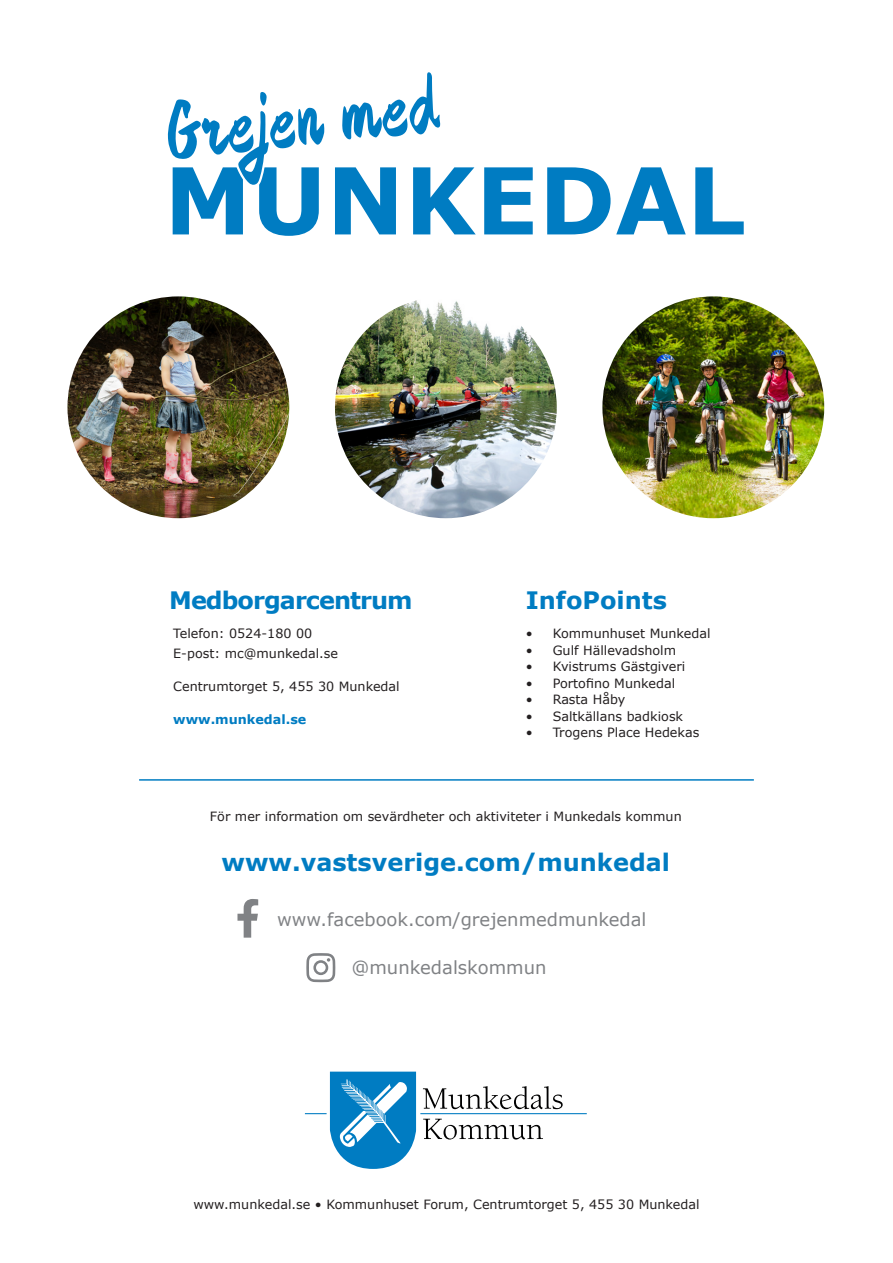
<style>
.page{position:relative;width:893px;height:1263px;background:#fff}
.page>*{position:absolute;margin:0;border:0;box-sizing:border-box;transform-origin:0 0}
.t1{font:700 92.25px "Verdana";color:#007cc2}
.t2{font:80.25px "Devonshire";color:#007cc2}
.t3{font:700 24px "Verdana";color:#007cc2}
.t4{font:700 24px "Verdana";letter-spacing:-.04em;color:#007cc2}
.Box_Verdana{font:18px "Verdana";color:#808285}
.Box_Verdana-2{font:12.75px "Verdana";color:#231f20}
.Box_Verdana-3{font:700 12.75px "Verdana";color:#007cc2}
</style>
<div class="page">
<svg style="left:305px;top:1071px;width:111px;height:98px"></svg>
<hr style="left:420px;top:1113px;width:167px;height:1px;background:#007cc2">
<svg style="left:423px;top:1086px;width:140px;height:23px"></svg>
<svg style="left:423px;top:1119px;width:120px;height:20px"></svg>
<hr style="left:139px;top:779px;width:615px;height:2px;background:#007cc2">
<img style="left:65px;top:294px;width:227px;height:227px;border-radius:113px">
<div style="left:63px;top:292px;width:231px;height:231px;border:5px solid #fff;border-radius:50%"></div>
<img style="left:600px;top:294px;width:227px;height:227px;border-radius:113px">
<div style="left:598px;top:292px;width:231px;height:231px;border:5px solid #fff;border-radius:50%"></div>
<img style="left:333px;top:294px;width:226px;height:227px;border-radius:113px">
<div style="left:330px;top:292px;width:231px;height:231px;border:5px solid #fff;border-radius:50%"></div>
<svg style="left:237px;top:899px;width:21px;height:39px"></svg>
<svg style="left:306px;top:953px;width:29px;height:29px"></svg>
<p class="t2" style="left:159px;top:80px;width:276px;rotate:-6deg">Grejen med</p>
<p class="t1" style="left:164px;top:136px;width:583px">MUNKEDAL</p>
<p class="t4" style="left:169px;top:583px;width:245px">Medborgarcentrum</p>
<p class="t3" style="left:526px;top:583px;width:143px">InfoPoints</p>
<p class="Box_Verdana-2" style="left:173px;top:625px;width:141px">Telefon: 0524-180 00</p>
<p class="Box_Verdana-2" style="left:173px;top:644px;width:166px">E-post: mc@munkedal.se</p>
<p class="Box_Verdana-2" style="left:173px;top:677px;width:228px">Centrumtorget 5, 455 30 Munkedal</p>
<p class="Box_Verdana-3" style="left:173px;top:710px;width:135px">www.munkedal.se</p>
<p class="Box_Verdana-2" style="left:526px;top:625px;width:186px">• Kommunhuset Munkedal</p>
<p class="Box_Verdana-2" style="left:526px;top:641px;width:152px">• Gulf Hällevadsholm</p>
<p class="Box_Verdana-2" style="left:526px;top:658px;width:161px">• Kvistrums Gästgiveri</p>
<p class="Box_Verdana-2" style="left:526px;top:674px;width:151px">• Portofino Munkedal</p>
<p class="Box_Verdana-2" style="left:526px;top:691px;width:101px">• Rasta Håby</p>
<p class="Box_Verdana-2" style="left:526px;top:707px;width:159px">• Saltkällans badkiosk</p>
<p class="Box_Verdana-2" style="left:526px;top:724px;width:175px">• Trogens Place Hedekas</p>
<p class="Box_Verdana-2" style="left:210px;top:808px;width:473px">För mer information om sevärdheter och aktiviteter i Munkedals kommun</p>
<p class="t3" style="left:222px;top:845px;width:450px">www.vastsverige.com/munkedal</p>
<p class="Box_Verdana" style="left:277px;top:907px;width:371px">www.facebook.com/grejenmedmunkedal</p>
<p class="Box_Verdana" style="left:351px;top:955px;width:197px">@munkedalskommun</p>
<p class="Box_Verdana-2" style="left:193px;top:1195px;width:508px">www.munkedal.se • Kommunhuset Forum, Centrumtorget 5, 455 30 Munkedal</p>
</div>
